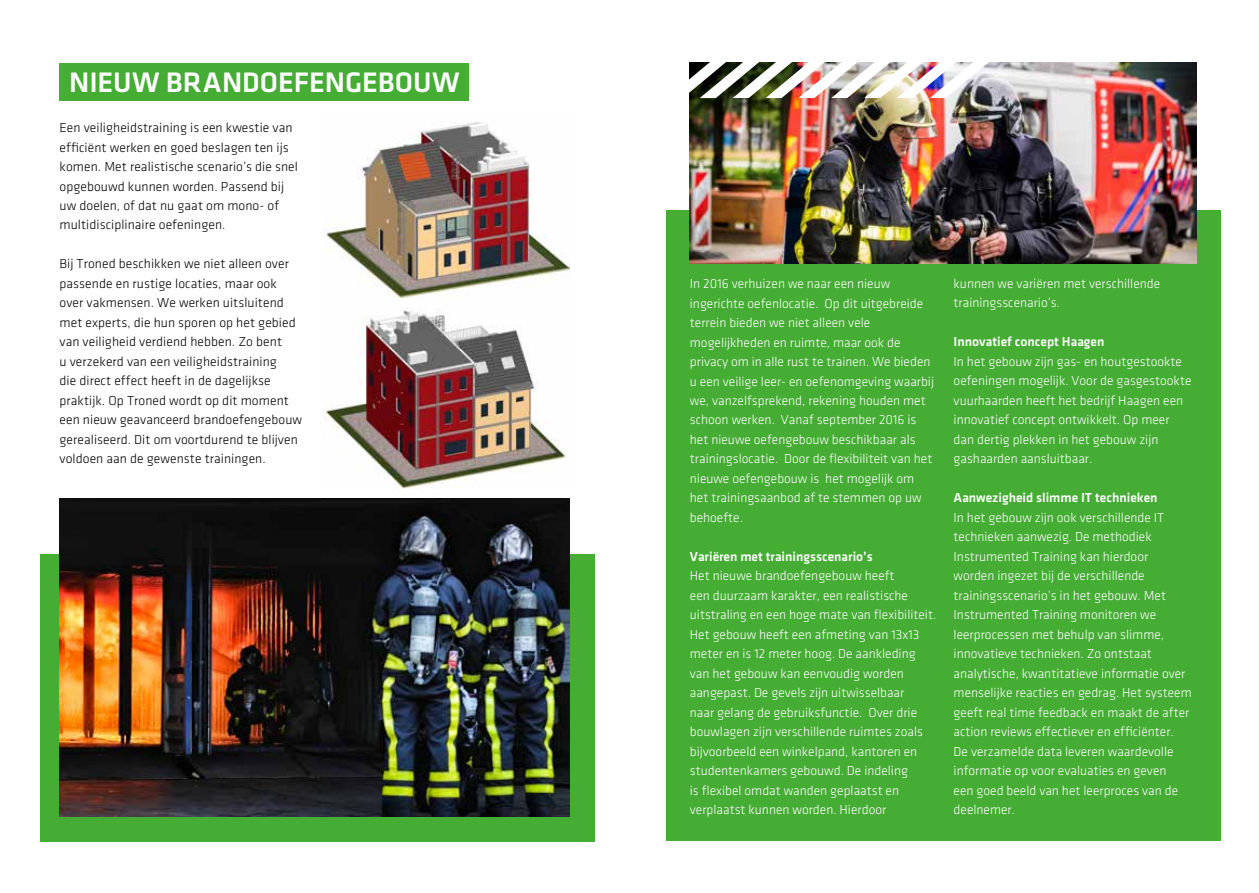
<style>
.page{position:relative;width:1259px;height:893px;background:#fff}
.page>*{position:absolute;margin:0;border:0;box-sizing:border-box;transform-origin:0 0}
.t1{font:500 29.25px "Klavika";color:#fff}
.t2{font:300 13.5px/19.5px "Klavika";color:#fff}
.t3{font:300 13.5px/19.5px "Klavika";letter-spacing:.005em;color:#000}
.t4{font:500 13.5px "Klavika";color:#fff}
</style>
<div class="page">
<div style="left:60px;top:63px;width:409px;height:38px;background:#45ac34"></div>
<div style="left:40px;top:554px;width:555px;height:288px;background:#45ac34"></div>
<img style="left:60px;top:498px;width:510px;height:319px">
<div style="left:666px;top:210px;width:555px;height:631px;background:#45ac34"></div>
<img style="left:689px;top:63px;width:507px;height:201px">
<img style="left:689px;top:62px;width:344px;height:36px">
<img style="left:323px;top:122px;width:247px;height:367px">
<h1 class="t1" style="left:69px;top:66px;width:392px">NIEUW BRANDOEFENGEBOUW</h1>
<p class="t3" style="left:60px;top:118px;width:240px">Een veiligheidstraining is een kwestie van efficiënt werken en goed beslagen ten ijs komen. Met realistische scenario’s die snel opgebouwd kunnen worden. Passend bij uw doelen, of dat nu gaat om mono- of multidisciplinaire oefeningen.</p>
<p class="t3" style="left:60px;top:254px;width:244px">Bij Troned beschikken we niet alleen over passende en rustige locaties, maar ook over vakmensen. We werken uitsluitend met experts, die hun sporen op het gebied van veiligheid verdiend hebben. Zo bent<br>u verzekerd van een veiligheidstraining<br>die direct effect heeft in de dagelijkse praktijk. Op Troned wordt op dit moment een nieuw geavanceerd brandoefengebouw gerealiseerd. Dit om voortdurend te blijven voldoen aan de gewenste trainingen.</p>
<p class="t2" style="left:690px;top:274px;width:246px">In 2016 verhuizen we naar een nieuw ingerichte oefenlocatie. Op dit uitgebreide terrein bieden we niet alleen vele mogelijkheden en ruimte, maar ook de privacy om in alle rust te trainen. We bieden u een veilige leer- en oefenomgeving waarbij we, vanzelfsprekend, rekening houden met schoon werken. Vanaf september 2016 is het nieuwe oefengebouw beschikbaar als trainingslocatie. Door de flexibiliteit van het nieuwe oefengebouw is het mogelijk om het trainingsaanbod af te stemmen op uw behoefte.</p>
<p class="t4" style="left:690px;top:549px;width:184px">Variëren met trainingsscenario’s</p>
<p class="t2" style="left:690px;top:566px;width:248px">Het nieuwe brandoefengebouw heeft<br>een duurzaam karakter, een realistische uitstraling en een hoge mate van flexibiliteit.<br>Het gebouw heeft een afmeting van 13x13 meter en is 12 meter hoog. De aankleding van het gebouw kan eenvoudig worden aangepast. De gevels zijn uitwisselbaar<br>naar gelang de gebruiksfunctie. Over drie bouwlagen zijn verschillende ruimtes zoals bijvoorbeeld een winkelpand, kantoren en studentenkamers gebouwd. De indeling<br>is flexibel omdat wanden geplaatst en verplaatst kunnen worden. Hierdoor</p>
<p class="t2" style="left:953px;top:274px;width:208px">kunnen we variëren met verschillende trainingsscenario’s.</p>
<p class="t4" style="left:953px;top:335px;width:152px">Innovatief concept Haagen</p>
<p class="t2" style="left:953px;top:352px;width:239px">In het gebouw zijn gas- en houtgestookte oefeningen mogelijk. Voor de gasgestookte vuurhaarden heeft het bedrijf Haagen een innovatief concept ontwikkelt. Op meer dan dertig plekken in het gebouw zijn gashaarden aansluitbaar.</p>
<p class="t4" style="left:953px;top:491px;width:205px">Aanwezigheid slimme IT technieken</p>
<p class="t2" style="left:953px;top:508px;width:240px">In het gebouw zijn ook verschillende IT technieken aanwezig. De methodiek Instrumented Training kan hierdoor worden ingezet bij de verschillende trainingsscenario’s in het gebouw. Met Instrumented Training monitoren we leerprocessen met behulp van slimme, innovatieve technieken. Zo ontstaat analytische, kwantitatieve informatie over menselijke reacties en gedrag. Het systeem geeft real time feedback en maakt de after action reviews effectiever en efficiënter.<br>De verzamelde data leveren waardevolle informatie op voor evaluaties en geven<br>een goed beeld van het leerproces van de deelnemer.</p>
</div>
